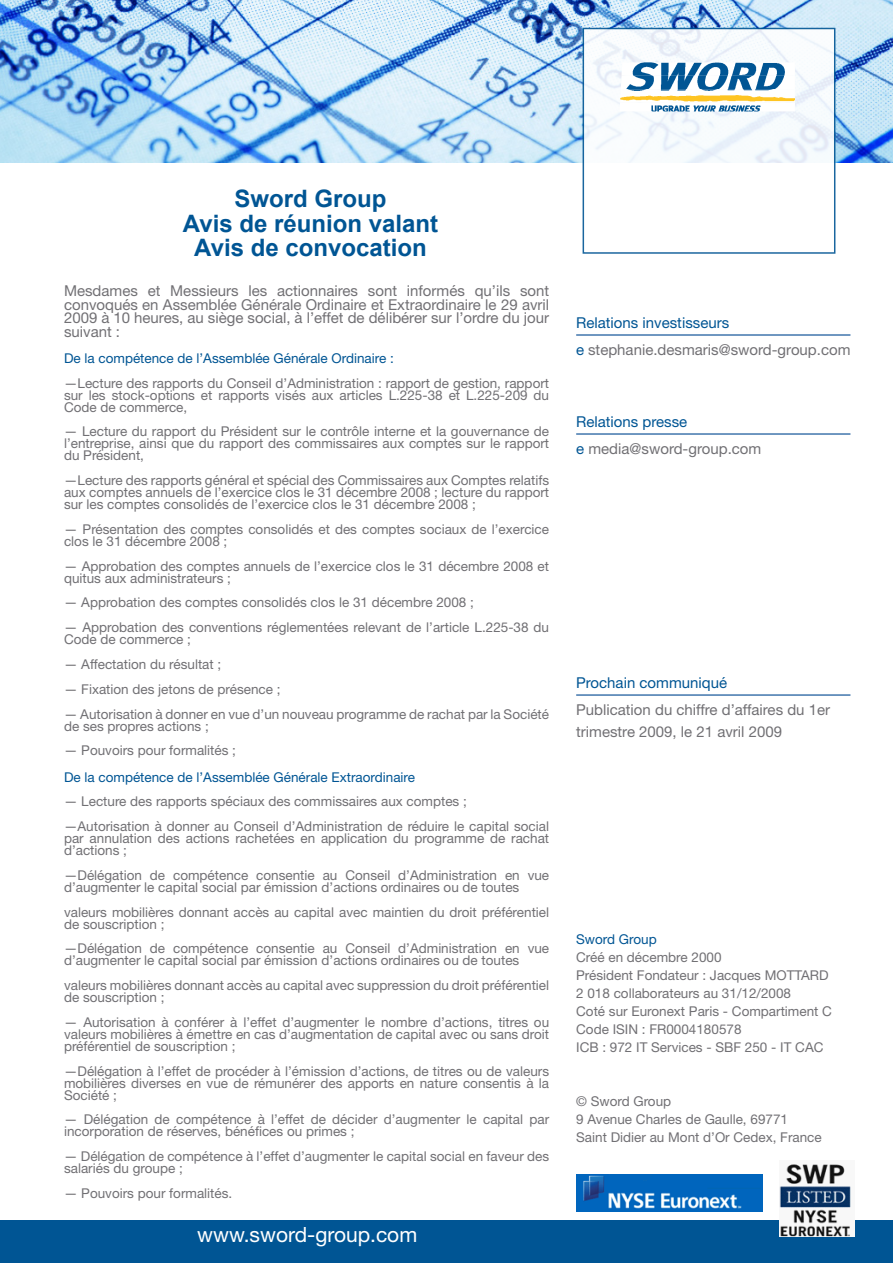
<style>
.page{position:relative;width:893px;height:1263px;background:#fff}
.page>*{position:absolute;margin:0;border:0;box-sizing:border-box;transform-origin:0 0}
.t1{font:700 24px "Arial";color:#005594}
.Headline{font:21px "Helvetica Neue LT Std";color:#fff}
.media_details{font:15px/13.5px "Helvetica Neue LT Std";color:#717074;text-align:justify}
.Media_Relations{font:15px "Helvetica Neue LT Std";color:#005594}
.t2{font:13.5px/12px "Helvetica Neue LT Std";color:#717074}
.t3{font:13.5px "Helvetica Neue LT Std";color:#005594}
.s1{color:#005594}
</style>
<div class="page">
<img style="left:0;top:0;width:893px;height:163px">
<div style="left:0;top:1220px;width:893px;height:43px;background:#005594"></div>
<div style="left:583px;top:28px;width:252px;height:226px;background:#fff;border:2px solid #005594"></div>
<img style="left:619px;top:62px;width:176px;height:49px">
<hr style="left:576px;top:334px;width:274px;height:2px;background:#4176ad">
<hr style="left:576px;top:433px;width:274px;height:2px;background:#4176ad">
<hr style="left:576px;top:694px;width:274px;height:2px;background:#4176ad">
<img style="left:576px;top:1174px;width:187px;height:38px">
<img style="left:779px;top:1164px;width:76px;height:72px">
<p class="t1" style="left:234px;top:183px;width:154px">Sword Group</p>
<p class="t1" style="left:183px;top:208px;width:257px">Avis de réunion valant</p>
<p class="t1" style="left:194px;top:232px;width:234px">Avis de convocation</p>
<p class="media_details" style="left:64px;top:284px;width:487px">Mesdames et Messieurs les actionnaires sont informés qu’ils sont convoqués en Assemblée Générale Ordinaire et Extraordinaire le 29 avril 2009 à 10 heures, au siège social, à l’effet de délibérer sur l’ordre du jour suivant :</p>
<p class="t3" style="left:64px;top:350px;width:331px">De la compétence de l’Assemblée Générale Ordinaire :</p>
<p class="t2" style="left:64px;top:377px;width:487px;text-align:justify">—Lecture des rapports du Conseil d’Administration : rapport de gestion, rapport sur les stock-options et rapports visés aux articles L.225-38 et L.225-209 du Code de commerce,</p>
<p class="t2" style="left:64px;top:425px;width:487px;text-align:justify">— Lecture du rapport du Président sur le contrôle interne et la gouvernance de l’entreprise, ainsi que du rapport des commissaires aux comptes sur le rapport du Président,</p>
<p class="t2" style="left:64px;top:474px;width:487px;text-align:justify">—Lecture des rapports général et spécial des Commissaires aux Comptes relatifs aux comptes annuels de l’exercice clos le 31 décembre 2008 ; lecture du rapport sur les comptes consolidés de l’exercice clos le 31 décembre 2008 ;</p>
<p class="t2" style="left:64px;top:523px;width:487px">— Présentation des comptes consolidés et des comptes sociaux de l’exercice clos le 31 décembre 2008 ;</p>
<p class="t2" style="left:64px;top:560px;width:487px">— Approbation des comptes annuels de l’exercice clos le 31 décembre 2008 et quitus aux administrateurs ;</p>
<p class="t2" style="left:64px;top:596px;width:411px">— Approbation des comptes consolidés clos le 31 décembre 2008 ;</p>
<p class="t2" style="left:64px;top:621px;width:487px">— Approbation des conventions réglementées relevant de l’article L.225-38 du<br>Code de commerce ;</p>
<p class="t2" style="left:64px;top:658px;width:159px">— Affectation du résultat ;</p>
<p class="t2" style="left:64px;top:683px;width:218px">— Fixation des jetons de présence ;</p>
<p class="t2" style="left:64px;top:707px;width:487px">— Autorisation à donner en vue d’un nouveau programme de rachat par la Société de ses propres actions ;</p>
<p class="t2" style="left:64px;top:744px;width:174px">— Pouvoirs pour formalités ;</p>
<p class="t3" style="left:64px;top:769px;width:353px">De la compétence de l’Assemblée Générale Extraordinaire</p>
<p class="t2" style="left:64px;top:795px;width:404px">— Lecture des rapports spéciaux des commissaires aux comptes ;</p>
<p class="t2" style="left:64px;top:820px;width:487px;text-align:justify">—Autorisation à donner au Conseil d’Administration de réduire le capital social par annulation des actions rachetées en application du programme de rachat d’actions ;</p>
<p class="t2" style="left:64px;top:869px;width:487px">—Délégation de compétence consentie au Conseil d’Administration en vue d’augmenter le capital social par émission d’actions ordinaires ou de toutes</p>
<p class="t2" style="left:64px;top:905px;width:487px">valeurs mobilières donnant accès au capital avec maintien du droit préférentiel de souscription ;</p>
<p class="t2" style="left:64px;top:942px;width:487px">—Délégation de compétence consentie au Conseil d’Administration en vue d’augmenter le capital social par émission d’actions ordinaires ou de toutes</p>
<p class="t2" style="left:64px;top:979px;width:487px">valeurs mobilières donnant accès au capital avec suppression du droit préférentiel de souscription ;</p>
<p class="t2" style="left:64px;top:1016px;width:487px;text-align:justify">— Autorisation à conférer à l’effet d’augmenter le nombre d’actions, titres ou valeurs mobilières à émettre en cas d’augmentation de capital avec ou sans droit préférentiel de souscription ;</p>
<p class="t2" style="left:64px;top:1064px;width:487px;text-align:justify">—Délégation à l’effet de procéder à l’émission d’actions, de titres ou de valeurs mobilières diverses en vue de rémunérer des apports en nature consentis à la Société ;</p>
<p class="t2" style="left:64px;top:1113px;width:487px">— Délégation de compétence à l’effet de décider d’augmenter le capital par incorporation de réserves, bénéfices ou primes ;</p>
<p class="t2" style="left:64px;top:1150px;width:487px">— Délégation de compétence à l’effet d’augmenter le capital social en faveur des salariés du groupe ;</p>
<p class="t2" style="left:64px;top:1187px;width:170px">— Pouvoirs pour formalités.</p>
<p class="Headline" style="left:197px;top:1222px;width:222px">www.sword-group.com</p>
<p class="Media_Relations" style="left:576px;top:314px;width:155px">Relations investisseurs</p>
<p class="media_details" style="left:576px;top:343px;width:276px"><span class="s1">e</span> stephanie.desmaris@sword-group.com</p>
<p class="Media_Relations" style="left:576px;top:413px;width:113px">Relations presse</p>
<p class="media_details" style="left:576px;top:442px;width:187px"><span class="s1">e</span> media@sword-group.com</p>
<p class="Media_Relations" style="left:576px;top:674px;width:152px">Prochain communiqué</p>
<p class="media_details" style="left:576px;top:698px;width:255px;line-height:22.5px">Publication du chiffre d’affaires du 1er trimestre 2009, le 21 avril 2009</p>
<p class="t3" style="left:576px;top:931px;width:82px">Sword Group</p>
<p class="t2" style="left:576px;top:951px;width:147px">Créé en décembre 2000</p>
<p class="t2" style="left:576px;top:969px;width:254px">Président Fondateur : Jacques MOTTARD</p>
<p class="t2" style="left:576px;top:987px;width:216px">2 018 collaborateurs au 31/12/2008</p>
<p class="t2" style="left:576px;top:1005px;width:257px">Coté sur Euronext Paris - Compartiment C</p>
<p class="t2" style="left:576px;top:1023px;width:167px">Code ISIN : FR0004180578</p>
<p class="t2" style="left:576px;top:1041px;width:249px">ICB : 972 IT Services - SBF 250 - IT CAC</p>
<p class="t2" style="left:576px;top:1095px;width:97px">© Sword Group</p>
<p class="t2" style="left:576px;top:1110px;width:247px;line-height:18px">9 Avenue Charles de Gaulle, 69771<br>Saint Didier au Mont d’Or Cedex, France</p>
</div>
